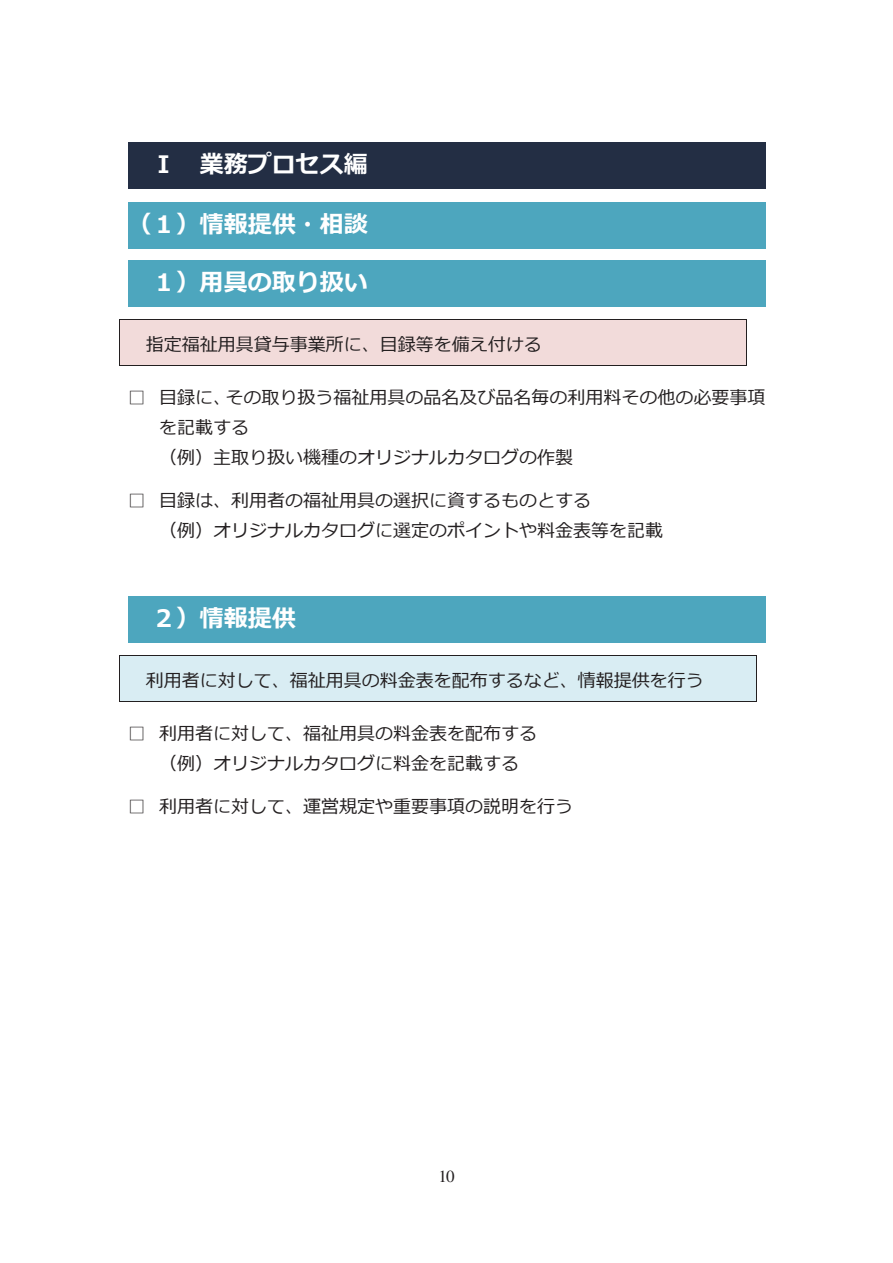
<style>
.page{position:relative;width:893px;height:1263px;background:#fff}
.page>*{position:absolute;margin:0;border:0;box-sizing:border-box;transform-origin:0 0}
.t1{font:700 24px "Meiryo";color:#fff}
.t2{font:18px/30px "Meiryo";color:#231f20}
.t3{font:16.95px "Times";color:#231f20}
.t4{font:15.75px "Times New Roman";color:#231f20}
</style>
<div class="page">
<div style="left:128px;top:142px;width:637px;height:47px;background:#232e44"></div>
<div style="left:128px;top:202px;width:637px;height:47px;background:#4da6be"></div>
<div style="left:128px;top:260px;width:637px;height:47px;background:#4da6be"></div>
<div style="left:120px;top:319px;width:626px;height:46px;background:#f2dbda"></div>
<hr style="left:119px;top:319px;width:628px;height:1px;background:#231f20">
<hr style="left:119px;top:319px;width:1px;height:47px;background:#231f20">
<hr style="left:119px;top:365px;width:627px;height:1px;background:#231f20">
<hr style="left:746px;top:319px;width:1px;height:47px;background:#231f20">
<div style="left:128px;top:596px;width:637px;height:47px;background:#4da6be"></div>
<div style="left:120px;top:655px;width:636px;height:46px;background:#d9edf3"></div>
<hr style="left:119px;top:655px;width:638px;height:1px;background:#231f20">
<hr style="left:119px;top:655px;width:1px;height:47px;background:#231f20">
<hr style="left:119px;top:701px;width:637px;height:1px;background:#231f20">
<hr style="left:756px;top:655px;width:1px;height:47px;background:#231f20">
<p class="t1" style="left:152px;top:147px;width:218px">Ⅰ 業務プロセス編</p>
<p class="t1" style="left:128px;top:207px;width:242px">（１）情報提供・相談</p>
<p class="t1" style="left:152px;top:265px;width:218px">１）⽤具の取り扱い</p>
<p class="t2" style="left:146px;top:331px;width:397px">指定福祉⽤具貸与事業所に、⽬録等を備え付ける</p>
<p class="t2" style="left:159px;top:383px;width:608px;text-indent:-31px">□ ⽬録に、その取り扱う福祉⽤具の品名及び品名毎の利⽤料その他の必要事項を記載する<br>（例）主取り扱い機種のオリジナルカタログの作製</p>
<p class="t2" style="left:159px;top:486px;width:505px;text-indent:-31px">□ ⽬録は、利⽤者の福祉⽤具の選択に資するものとする<br>（例）オリジナルカタログに選定のポイントや料⾦表等を記載</p>
<p class="t1" style="left:152px;top:602px;width:146px">２）情報提供</p>
<p class="t2" style="left:146px;top:667px;width:559px">利⽤者に対して、福祉⽤具の料⾦表を配布するなど、情報提供を⾏う</p>
<p class="t2" style="left:159px;top:719px;width:379px;text-indent:-31px">□ 利⽤者に対して、福祉⽤具の料⾦表を配布する（例）オリジナルカタログに料⾦を記載する</p>
<p class="t2" style="left:128px;top:792px;width:447px">□ 利⽤者に対して、運営規定や重要事項の説明を⾏う</p>
<p class="t3" style="left:438px;top:1167px;width:18px">10</p>
<p class="t4" style="left:439px;top:1165px;width:17px">11</p>
</div>
